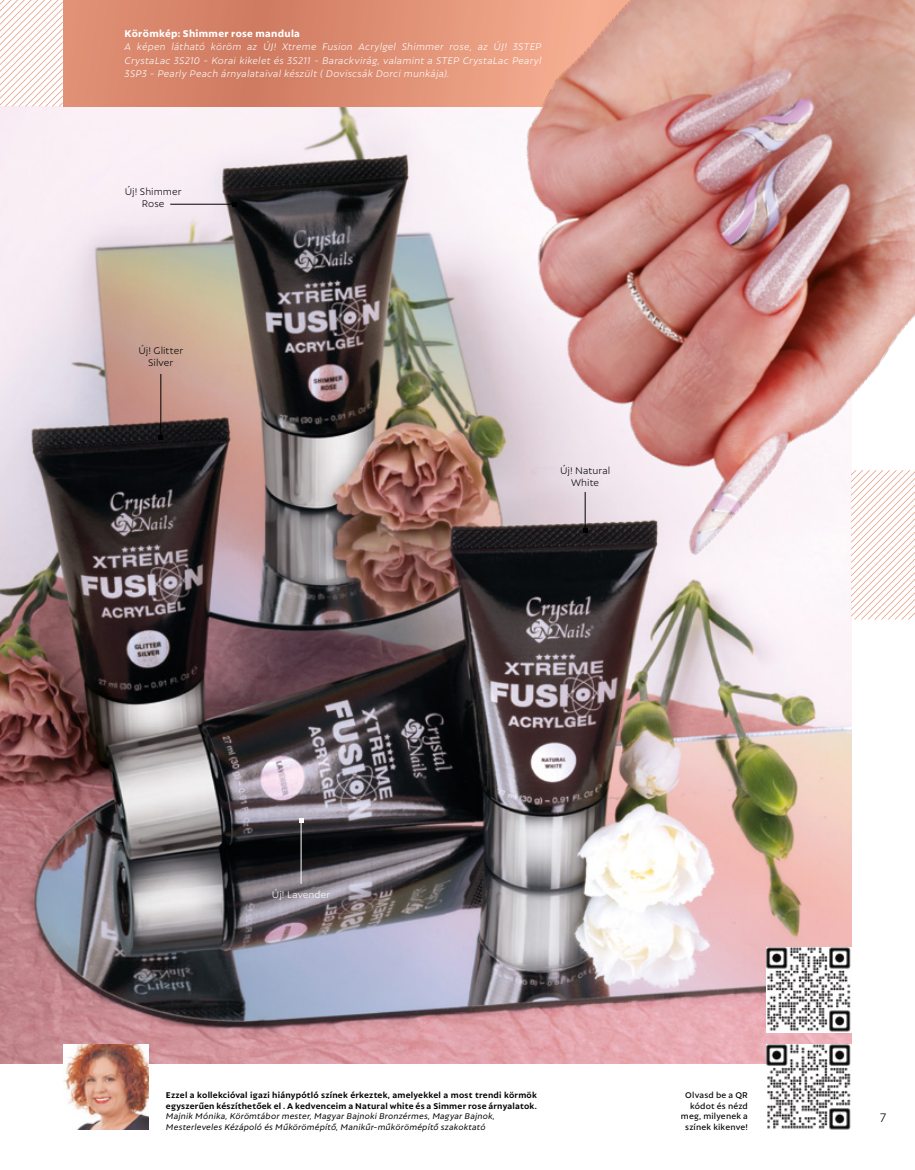
<style>
.page{position:relative;width:915px;height:1170px;background:#fff}
.page>*{position:absolute;margin:0;border:0;box-sizing:border-box;transform-origin:0 0}
.t1{font:300 13.5px "Autor";color:#000}
.t2{font:italic 300 10.5px/13.5px "Autor";letter-spacing:.025em;color:#fff;text-align:justify}
.t3{font:300 10.5px/12px "Autor";letter-spacing:.005em;color:#000;text-align:center}
.t4{font:800 10.5px "Autor";letter-spacing:.03em;color:#fff}
.t5{font:300 10.5px "Autor";letter-spacing:.005em;color:#fff}
.t6{font:700 9px/10.5px "Autor";letter-spacing:.025em;color:#000}
.t7{font:italic 9px/10.5px "Autor";letter-spacing:.02em;color:#000}
.t8{font:500 9px/10.5px "Autor";letter-spacing:.025em;color:#000;text-align:right}
</style>
<div class="page">
<img style="left:0;top:106px;width:850px;height:957px">
<svg style="left:0;top:0;width:63px;height:106px"></svg>
<div style="left:64px;top:0;width:850px;height:106px;background:#d6846a"></div>
<img style="left:765px;top:1044px;width:85px;height:85px">
<img style="left:765px;top:947px;width:85px;height:85px">
<img style="left:64px;top:1044px;width:85px;height:85px">
<hr style="left:170px;top:204px;width:62px;height:1px;background:#000">
<svg style="left:232px;top:202px;width:4px;height:4px"></svg>
<hr style="left:160px;top:374px;width:1px;height:62px;background:#000">
<svg style="left:159px;top:435px;width:4px;height:5px"></svg>
<hr style="left:300px;top:821px;width:1px;height:62px;background:#fff">
<svg style="left:299px;top:817px;width:4px;height:5px"></svg>
<img style="left:295px;top:0;width:619px;height:651px">
<p class="t4" style="left:125px;top:27px;width:177px">Körömkép: Shimmer rose mandula</p>
<p class="t2" style="left:125px;top:40px;width:418px">A képen látható köröm az ÚJ! Xtreme Fusion Acrylgel Shimmer rose, az ÚJ! 3STEP CrystaLac 3S210 - Korai kikelet és 3S211 - Barackvirág, valamint a STEP CrystaLac Pearyl 3SP3 - Pearly Peach árnyalataival készült ( Doviscsák Dorci munkája).</p>
<p class="t3" style="left:125px;top:185px;width:58px">Új! Shimmer<br>Rose</p>
<p class="t3" style="left:138px;top:344px;width:46px">Új! Glitter<br>Silver</p>
<p class="t3" style="left:560px;top:464px;width:52px">Új! Natural<br>White</p>
<p class="t5" style="left:272px;top:887px;width:60px">Új! Lavender</p>
<p class="t6" style="left:166px;top:1089px;width:372px">Ezzel a kollekcióval igazi hiánypótló színek érkeztek, amelyekkel a most trendi körmök egyszerűen készíthetőek el . A kedvenceim a Natural white és a Simmer rose árnyalatok.</p>
<p class="t7" style="left:166px;top:1110px;width:330px">Majnik Mónika, Körömtábor mester, Magyar Bajnoki Bronzérmes, Magyar Bajnok,<br>Mesterleveles Kézápoló és Műkörömépítő, Manikűr-műkörömépítő szakoktató</p>
<p class="t8" style="left:680px;top:1089px;width:68px">Olvasd be a QR kódot és nézd meg, milyenek a színek kikenve!</p>
<p class="t1" style="left:879px;top:1108px;width:8px">7</p>
</div>
